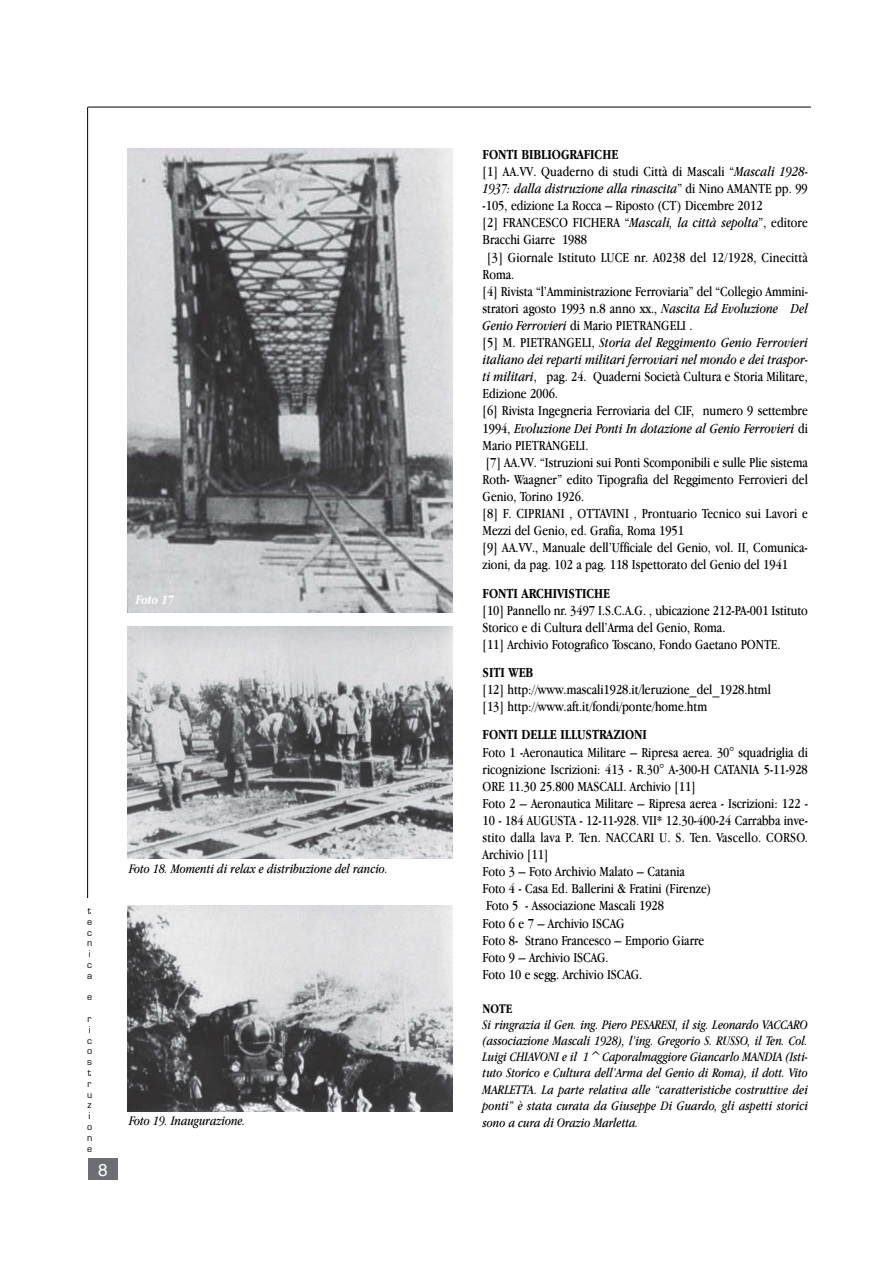
<style>
.page{position:relative;width:893px;height:1263px;background:#fff}
.page>*{position:absolute;margin:0;border:0;box-sizing:border-box;transform-origin:0 0}
.t1{font:17.25px "Helvetica";color:#fff}
.t2{font:14.25px/17.1px "Apple Garamond";color:#000}
.t3{font:italic 14.25px "Apple Garamond";color:#000}
.t4{font:700 14.25px "Apple Garamond";color:#000}
.t5{font:italic 13.5px/16.4px "Apple Garamond";color:#000;text-align:justify}
.t6{font:italic 700 13.5px "Apple Garamond";color:#fff}
.t7{font:700 13.5px "Apple Garamond";color:#000}
.t8{font:9px/10.8px "Eurostile";color:#000}
.s1{font-style:italic}
.s2{font-style:normal}
</style>
<div class="page">
<hr style="left:88px;top:107px;width:723px;height:1px;background:#000">
<hr style="left:87px;top:107px;width:1px;height:791px;background:#000">
<div style="left:88px;top:1158px;width:30px;height:21px;background:#6d6e71"></div>
<img style="left:128px;top:149px;width:325px;height:464px">
<img style="left:128px;top:626px;width:325px;height:233px">
<img style="left:128px;top:905px;width:325px;height:206px">
<p class="t6" style="left:136px;top:594px;width:40px">Foto 17</p>
<p class="t8" style="left:87px;top:905px;width:7px">t e c n i c a</p>
<p class="t8" style="left:87px;top:992px;width:7px">e</p>
<p class="t8" style="left:87px;top:1013px;width:7px">r i c o s t r u z i o n e</p>
<p class="t1" style="left:98px;top:1162px;width:11px">8</p>
<p class="t5" style="left:129px;top:862px;width:260px">Foto 18. Momenti di relax e distribuzione del rancio.</p>
<p class="t5" style="left:129px;top:1114px;width:118px">Foto 19. Inaugurazione.</p>
<p class="t4" style="left:483px;top:149px;width:137px">FONTI BIBLIOGRAFICHE</p>
<p class="t2" style="left:483px;top:164px;width:327px">[1] AA.VV. Quaderno di studi Città di Mascali “<span class="s1">Mascali 1928-</span></p>
<p class="t3" style="left:483px;top:183px;width:327px">1937: dalla distruzione alla rinascita<span class="s2">” di Nino AMANTE pp. 99</span></p>
<p class="t2" style="left:483px;top:198px;width:281px">-105, edizione La Rocca – Riposto (CT) Dicembre 2012</p>
<p class="t2" style="left:483px;top:215px;width:327px">[2] FRANCESCO FICHERA “<span class="s1">Mascali, la città sepolta</span>”, editore</p>
<p class="t2" style="left:483px;top:232px;width:106px">Bracchi Giarre 1988</p>
<p class="t2" style="left:487px;top:250px;width:322px">[3] Giornale Istituto LUCE nr. A0238 del 12/1928, Cinecittà</p>
<p class="t2" style="left:483px;top:267px;width:33px">Roma.</p>
<p class="t2" style="left:483px;top:284px;width:327px">[4] Rivista “l’Amministrazione Ferroviaria” del “Collegio Ammini-</p>
<p class="t2" style="left:483px;top:301px;width:327px">stratori agosto 1993 n.8 anno xx., <span class="s1">Nascita Ed Evoluzione Del</span></p>
<p class="t2" style="left:483px;top:318px;width:212px"><span class="s1">Genio Ferrovieri</span> di Mario PIETRANGELI .</p>
<p class="t3" style="left:483px;top:337px;width:327px"><span class="s2">[5] M. PIETRANGELI,</span> Storia del Reggimento Genio Ferrovieri</p>
<p class="t3" style="left:483px;top:354px;width:327px">italiano dei reparti militari ferroviari nel mondo e dei traspor-</p>
<p class="t2" style="left:483px;top:369px;width:327px"><span class="s1">ti militari</span>, pag. 24. Quaderni Società Cultura e Storia Militare,</p>
<p class="t2" style="left:483px;top:386px;width:77px">Edizione 2006.</p>
<p class="t2" style="left:483px;top:403px;width:327px">[6] Rivista Ingegneria Ferroviaria del CIF, numero 9 settembre</p>
<p class="t3" style="left:483px;top:423px;width:327px"><span class="s2">1994,</span> Evoluzione Dei Ponti In dotazione al Genio Ferrovieri <span class="s2">di</span></p>
<p class="t2" style="left:483px;top:438px;width:107px">Mario PIETRANGELI.</p>
<p class="t2" style="left:486px;top:455px;width:324px">[7] AA.VV. “Istruzioni sui Ponti Scomponibili e sulle Plie sistema</p>
<p class="t2" style="left:483px;top:472px;width:327px">Roth- Waagner” edito Tipografia del Reggimento Ferrovieri del</p>
<p class="t2" style="left:483px;top:489px;width:103px">Genio, Torino 1926.</p>
<p class="t2" style="left:483px;top:506px;width:327px">[8] F. CIPRIANI , OTTAVINI , Prontuario Tecnico sui Lavori e</p>
<p class="t2" style="left:483px;top:523px;width:203px">Mezzi del Genio, ed. Grafia, Roma 1951</p>
<p class="t2" style="left:483px;top:540px;width:327px">[9] AA.VV., Manuale dell’Ufficiale del Genio, vol. II, Comunica-</p>
<p class="t2" style="left:483px;top:557px;width:307px">zioni, da pag. 102 a pag. 118 Ispettorato del Genio del 1941</p>
<p class="t4" style="left:483px;top:588px;width:129px">FONTI ARCHIVISTICHE</p>
<p class="t2" style="left:483px;top:603px;width:327px">[10] Pannello nr. 3497 I.S.C.A.G. , ubicazione 212-PA-001 Istituto<br>Storico e di Cultura dell’Arma del Genio, Roma.<br>[11] Archivio Fotografico Toscano, Fondo Gaetano PONTE.</p>
<p class="t4" style="left:483px;top:667px;width:52px">SITI WEB</p>
<p class="t2" style="left:483px;top:682px;width:290px">[12] http://www.mascali1928.it/leruzione_del_1928.html [13] http://www.aft.it/fondi/ponte/home.htm</p>
<p class="t4" style="left:483px;top:729px;width:166px">FONTI DELLE ILLUSTRAZIONI</p>
<p class="t2" style="left:483px;top:745px;width:327px">Foto 1 -Aeronautica Militare – Ripresa aerea. 30° squadriglia di ricognizione Iscrizioni: 413 - R.30° A-300-H CATANIA 5-11-928<br>ORE 11.30 25.800 MASCALI. Archivio [11]<br>Foto 2 – Aeronautica Militare – Ripresa aerea - Iscrizioni: 122 - 10 - 184 AUGUSTA - 12-11-928. VII* 12.30-400-24 Carrabba inve&shy;stito dalla lava P. Ten. NACCARI U. S. Ten. Vascello. CORSO.<br>Archivio [11]<br>Foto 3 – Foto Archivio Malato – Catania<br>Foto 4 - Casa Ed. Ballerini &amp; Fratini (Firenze)<br>Foto 5 - Associazione Mascali 1928<br>Foto 6 e 7 – Archivio ISCAG<br>Foto 8- Strano Francesco – Emporio Giarre<br>Foto 9 – Archivio ISCAG.<br>Foto 10 e segg. Archivio ISCAG.</p>
<p class="t7" style="left:483px;top:1003px;width:31px">NOTE</p>
<p class="t5" style="left:483px;top:1017px;width:327px">Si ringrazia il Gen. ing. Piero PESARESI, il sig. Leonardo VACCARO (associazione Mascali 1928), l’ing. Gregorio S. RUSSO, il Ten. Col.<br>Luigi CHIAVONI e il 1^Caporalmaggiore Giancarlo MANDIA (Isti&shy;tuto Storico e Cultura dell’Arma del Genio di Roma), il dott. Vito MARLETTA. La parte relativa alle “caratteristiche costruttive dei ponti” è stata curata da Giuseppe Di Guardo, gli aspetti storici sono a cura di Orazio Marletta.</p>
</div>
